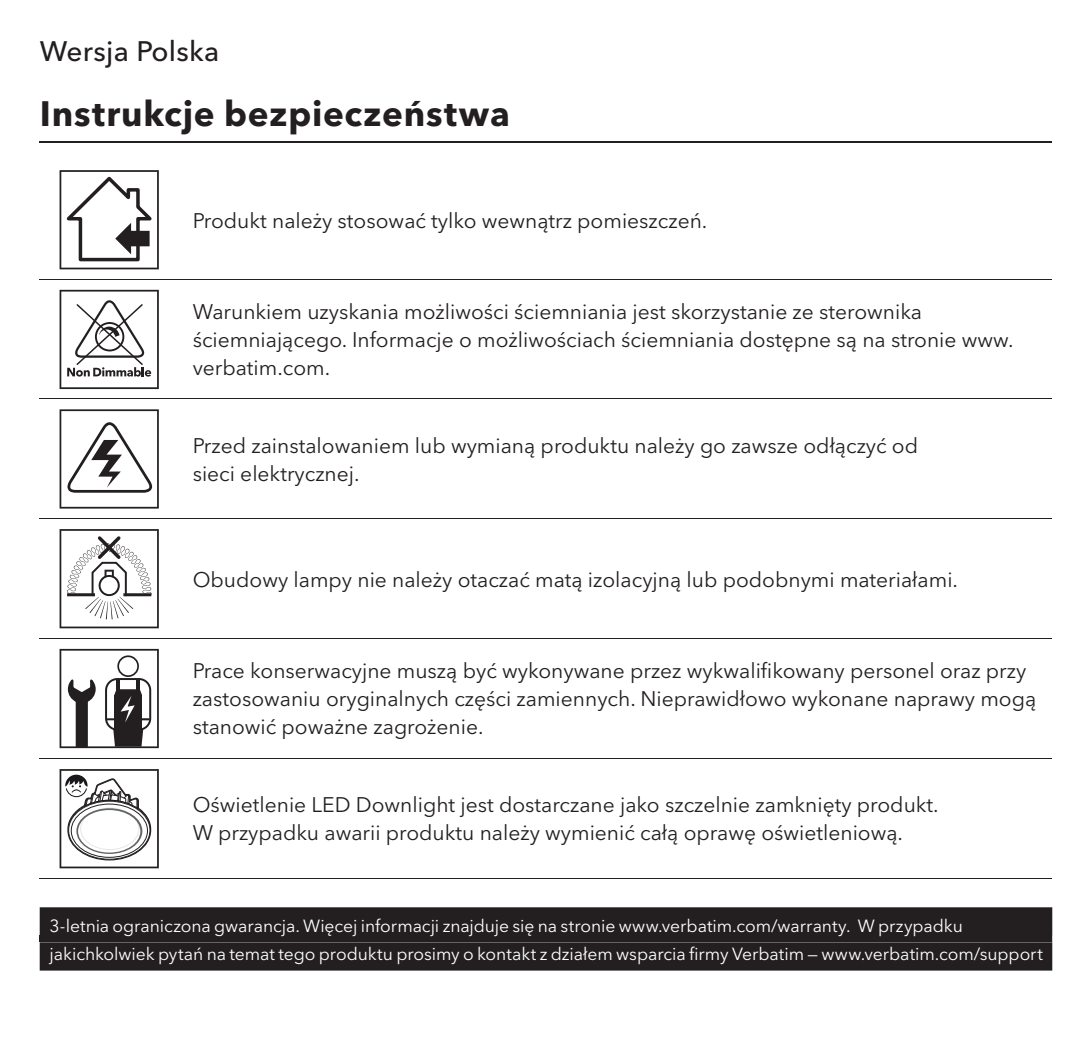
<style>
.page{position:relative;width:1092px;height:1042px;background:#fff}
.page>*{position:absolute;margin:0;border:0;box-sizing:border-box;transform-origin:0 0}
.t1{font:700 35px "Avenir Next LT Pro";letter-spacing:.02em;color:#231f20}
.t2{font:500 28px "Avenir Next LT Pro";letter-spacing:.01em;color:#231f20}
.t3{font:21px/28px "Avenir Next LT Pro";color:#231f20}
.t4{font:17.5px/28px "Avenir Next LT Pro";letter-spacing:-.005em;color:#fff}
</style>
<div class="page">
<hr style="left:40px;top:141px;width:1012px;height:2px;background:#231f20">
<div style="left:40px;top:907px;width:1012px;height:63px;background:#231f20"></div>
<div style="left:40px;top:935px;width:1012px;height:7px;background:#231f20"></div>
<hr style="left:40px;top:279px;width:1012px;height:1px;background:#231f20">
<hr style="left:40px;top:398px;width:1012px;height:1px;background:#231f20">
<hr style="left:40px;top:518px;width:1012px;height:1px;background:#231f20">
<hr style="left:40px;top:638px;width:1012px;height:1px;background:#231f20">
<hr style="left:40px;top:758px;width:1012px;height:1px;background:#231f20">
<hr style="left:40px;top:878px;width:1012px;height:1px;background:#231f20">
<svg style="left:60px;top:170px;width:99px;height:99px"></svg>
<svg style="left:60px;top:290px;width:99px;height:99px"></svg>
<svg style="left:60px;top:529px;width:99px;height:99px"></svg>
<svg style="left:60px;top:649px;width:99px;height:100px"></svg>
<svg style="left:60px;top:409px;width:99px;height:99px"></svg>
<svg style="left:60px;top:769px;width:99px;height:99px"></svg>
<h2 class="t2" style="left:40px;top:40px;width:181px">Wersja Polska</h2>
<h1 class="t1" style="left:40px;top:97px;width:472px">Instrukcje bezpieczeństwa</h1>
<p class="t3" style="left:193px;top:208px;width:516px">Produkt należy stosować tylko wewnątrz pomieszczeń.</p>
<p class="t3" style="left:193px;top:300px;width:822px">Warunkiem uzyskania możliwości ściemniania jest skorzystanie ze sterownika ściemniającego. Informacje o możliwościach ściemniania dostępne są na stronie www. verbatim.com.</p>
<p class="t3" style="left:193px;top:433px;width:727px">Przed zainstalowaniem lub wymianą produktu należy go zawsze odłączyć od sieci elektrycznej.</p>
<p class="t3" style="left:193px;top:567px;width:766px">Obudowy lampy nie należy otaczać matą izolacyjną lub podobnymi materiałami.</p>
<p class="t3" style="left:193px;top:659px;width:845px">Prace konserwacyjne muszą być wykonywane przez wykwalifikowany personel oraz przy zastosowaniu oryginalnych części zamiennych. Nieprawidłowo wykonane naprawy mogą stanowić poważne zagrożenie.</p>
<p class="t3" style="left:193px;top:793px;width:747px">Oświetlenie LED Downlight jest dostarczane jako szczelnie zamknięty produkt.<br>W przypadku awarii produktu należy wymienić całą oprawę oświetleniową.</p>
<p class="t4" style="left:50px;top:914px;width:994px">3-letnia ograniczona gwarancja. Więcej informacji znajduje się na stronie www.verbatim.com/warranty. W przypadku jakichkolwiek pytań na temat tego produktu prosimy o kontakt z działem wsparcia firmy Verbatim — www.verbatim.com/support</p>
</div>
